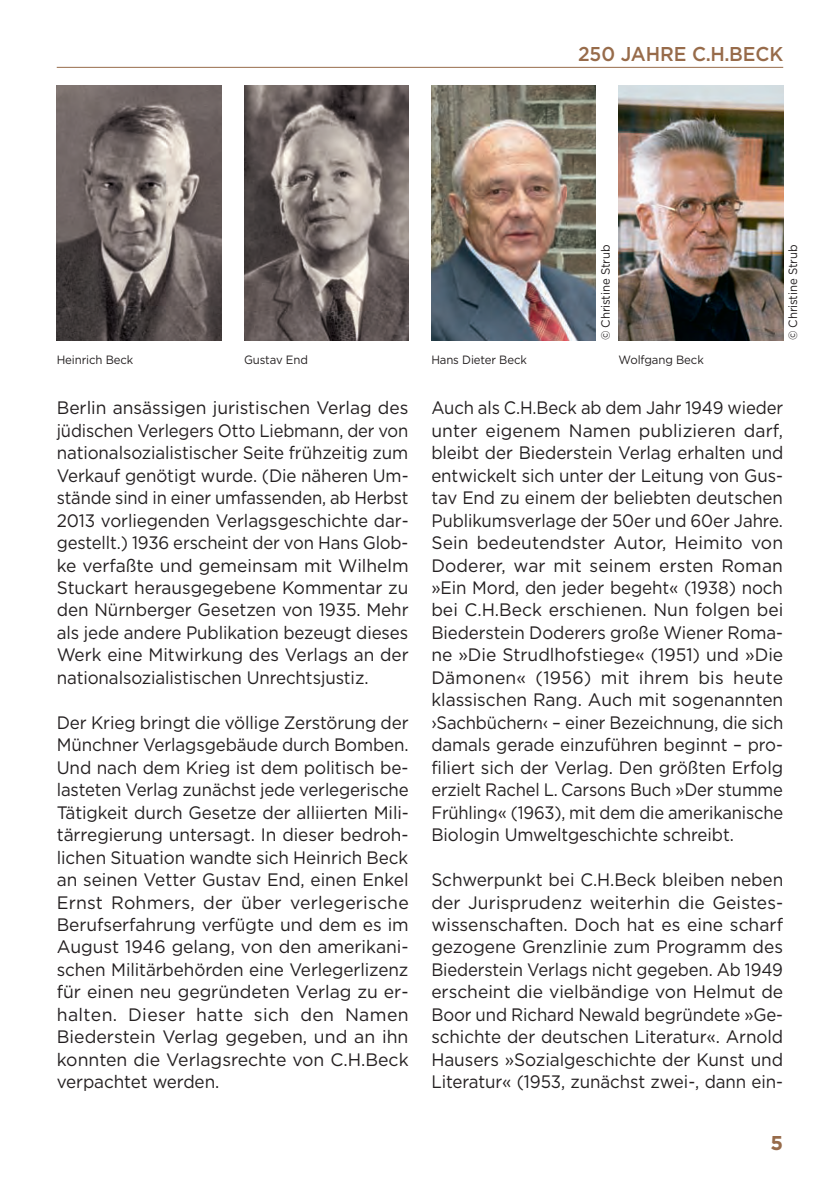
<style>
.page{position:relative;width:840px;height:1191px;background:#fff}
.page>*{position:absolute;margin:0;border:0;box-sizing:border-box;transform-origin:0 0}
.t1{font:500 20px "Gotham";letter-spacing:-.005em;color:#976b4a;scale:.95 1}
.t2{font:700 20px "Gotham";color:#976b4a}
.t3{font:18px/22.4px "Gotham";letter-spacing:-.005em;color:#231f20;text-align:justify;scale:.95 1}
.t4{font:18px/22.4px "Gotham";letter-spacing:-.005em;color:#231f20;text-align:justify;scale:.92 1}
.t5{font:18px/22.4px "Gotham";letter-spacing:-.005em;color:#231f20;text-align:justify}
.t6{font:12px "Gotham";letter-spacing:-.01em;color:#231f20;scale:.95 1}
</style>
<div class="page">
<hr style="left:57px;top:67px;width:725px;height:1px;background:#976b4a">
<img style="left:244px;top:85px;width:164px;height:255px">
<img style="left:57px;top:85px;width:164px;height:255px">
<img style="left:618px;top:85px;width:164px;height:255px">
<img style="left:431px;top:85px;width:164px;height:255px">
<p class="t1" style="left:577px;top:41px;width:217px">250 JAHRE C.H.BECK</p>
<p class="t6" style="left:597px;top:340px;width:102px;rotate:-90deg">© Christine Strub</p>
<p class="t6" style="left:57px;top:352px;width:82px">Heinrich Beck</p>
<p class="t6" style="left:244px;top:352px;width:69px">Gustav End</p>
<p class="t6" style="left:618px;top:352px;width:91px">Wolfgang Beck</p>
<p class="t6" style="left:431px;top:352px;width:102px">Hans Dieter Beck</p>
<p class="t6" style="left:784px;top:340px;width:102px;rotate:-90deg">© Christine Strub</p>
<p class="t5" style="left:57px;top:396px;width:353px">Berlin ansässigen juristischen Verlag des jüdischen Verlegers Otto Liebmann, der von nationalsozialistischer Seite frühzeitig zum Verkauf genötigt wurde. (Die näheren Um&shy;stände sind in einer umfassenden, ab Herbst 2013 vorliegenden Verlagsgeschichte dar&shy;gestellt.) 1936 erscheint der von Hans Glob&shy;ke verfaßte und gemeinsam mit Wilhelm Stuckart herausgegebene Kommentar zu den Nürnberger Gesetzen von 1935. Mehr als jede andere Publikation bezeugt dieses Werk eine Mitwirkung des Verlags an der nationalsozialistischen Unrechtsjustiz.</p>
<p class="t3" style="left:57px;top:711px;width:372px">Der Krieg bringt die völlige Zerstörung der Münchner Verlagsgebäude durch Bomben.<br>Und nach dem Krieg ist dem politisch be&shy;lasteten Verlag zunächst jede verlegerische Tätigkeit durch Gesetze der alliierten Mili&shy;tärregierung untersagt. In dieser bedroh&shy;lichen Situation wandte sich Heinrich Beck an seinen Vetter Gustav End, einen Enkel Ernst Rohmers, der über verlegerische Berufserfahrung verfügte und dem es im August 1946 gelang, von den amerikani&shy;schen Militärbehörden eine Verlegerlizenz für einen neu gegründeten Verlag zu er&shy;halten. Dieser hatte sich den Namen Biederstein Verlag gegeben, und an ihn konnten die Verlagsrechte von C.H.Beck verpachtet werden.</p>
<p class="t4" style="left:431px;top:396px;width:384px">Auch als C.H.Beck ab dem Jahr 1949 wieder unter eigenem Namen publizieren darf, bleibt der Biederstein Verlag erhalten und entwickelt sich unter der Leitung von Gus&shy;tav End zu einem der beliebten deutschen Publikumsverlage der 50er und 60er Jahre.<br>Sein bedeutendster Autor, Heimito von Doderer, war mit seinem ersten Roman »Ein Mord, den jeder begeht« (1938) noch bei C.H.Beck erschienen. Nun folgen bei Biederstein Doderers große Wiener Roma&shy;ne »Die Strudlhofstiege« (1951) und »Die Dämonen« (1956) mit ihrem bis heute klassischen Rang. Auch mit sogenannten ›Sachbüchern‹ – einer Bezeichnung, die sich damals gerade einzuführen beginnt – pro&shy;filiert sich der Verlag. Den größten Erfolg erzielt Rachel L. Carsons Buch »Der stumme Frühling« (1963), mit dem die amerikanische Biologin Umweltgeschichte schreibt.</p>
<p class="t3" style="left:431px;top:868px;width:372px">Schwerpunkt bei C.H.Beck bleiben neben der Jurisprudenz weiterhin die Geistes&shy;wissenschaften. Doch hat es eine scharf gezogene Grenzlinie zum Programm des Biederstein Verlags nicht gegeben. Ab 1949 erscheint die vielbändige von Helmut de Boor und Richard Newald begründete »Ge&shy;schichte der deutschen Literatur«. Arnold Hausers »Sozialgeschichte der Kunst und Literatur« (1953, zunächst zwei-, dann ein-</p>
<p class="t2" style="left:770px;top:1130px;width:14px">5</p>
</div>
